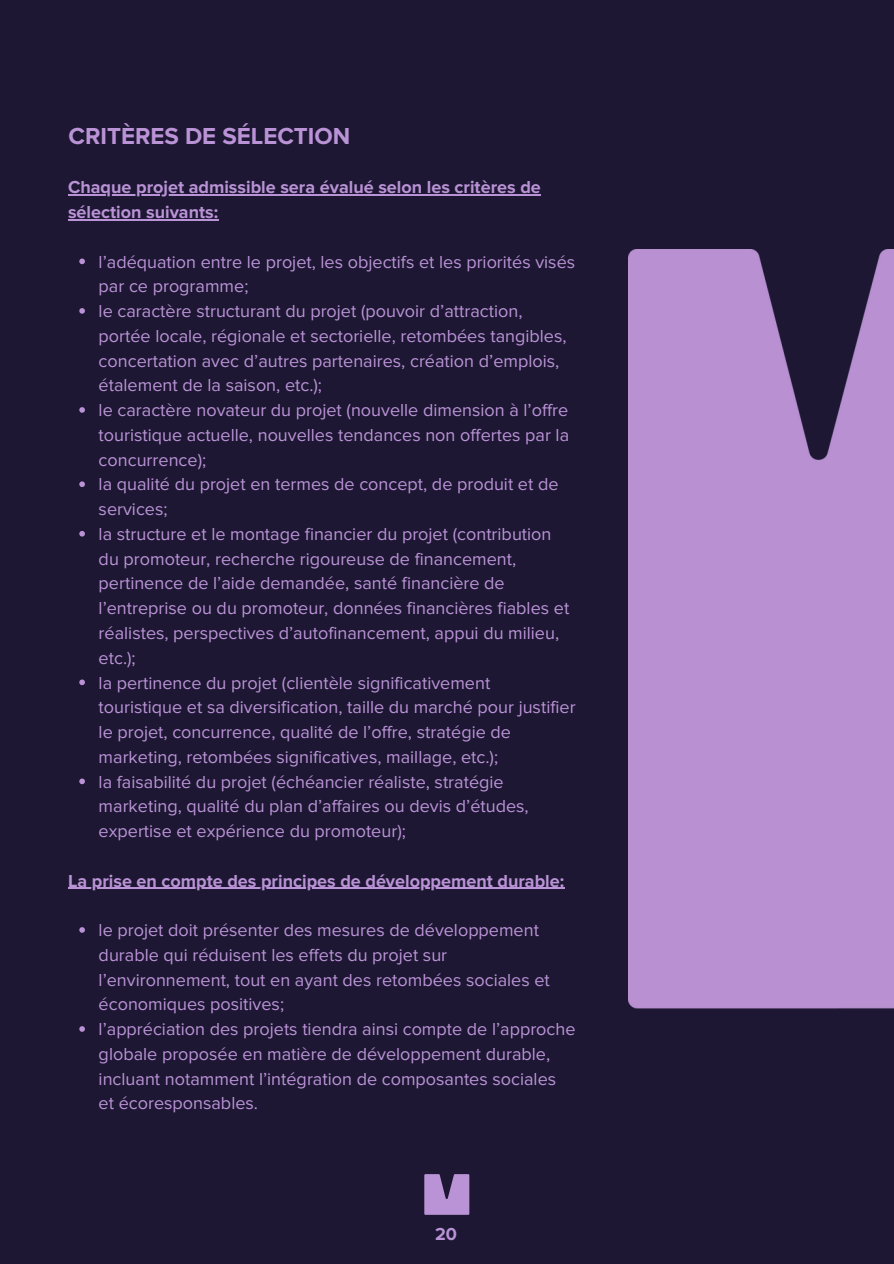
<style>
.page{position:relative;width:894px;height:1264px;background:#fff}
.page>*{position:absolute;margin:0;border:0;box-sizing:border-box;transform-origin:0 0}
.t1{font:700 24px "Proxima Nova";color:#ba93d6}
.t2{font:18px/24.8px "Proxima Nova";color:#ba93d6}
.t3{font:700 18px/24.8px "Proxima Nova";color:#ba93d6}
</style>
<div class="page">
<div style="left:0;top:0;width:893px;height:1263px;background:#1d1733"></div>
<img style="left:628px;top:249px;width:265px;height:760px">
<hr style="left:68px;top:194px;width:472px;height:1px;background:#ba93d6">
<hr style="left:68px;top:219px;width:150px;height:1px;background:#ba93d6">
<svg style="left:79px;top:258px;width:6px;height:6px"></svg>
<svg style="left:79px;top:308px;width:6px;height:6px"></svg>
<svg style="left:79px;top:407px;width:6px;height:6px"></svg>
<svg style="left:79px;top:481px;width:6px;height:6px"></svg>
<svg style="left:79px;top:531px;width:6px;height:5px"></svg>
<svg style="left:79px;top:679px;width:6px;height:6px"></svg>
<svg style="left:79px;top:778px;width:6px;height:6px"></svg>
<hr style="left:68px;top:887px;width:496px;height:1px;background:#ba93d6">
<svg style="left:79px;top:927px;width:6px;height:5px"></svg>
<svg style="left:79px;top:1026px;width:6px;height:5px"></svg>
<svg style="left:424px;top:1174px;width:45px;height:40px;background:#a683c1"></svg>
<p class="t1" style="left:69px;top:122px;width:283px">CRITÈRES DE SÉLECTION</p>
<p class="t3" style="left:68px;top:175px;width:474px">Chaque projet admissible sera évalué selon les critères de sélection suivants:</p>
<p class="t2" style="left:99px;top:249px;width:478px">l’adéquation entre le projet, les objectifs et les priorités visés par ce programme;</p>
<p class="t2" style="left:99px;top:299px;width:469px">le caractère structurant du projet (pouvoir d’attraction, portée locale, régionale et sectorielle, retombées tangibles, concertation avec d’autres partenaires, création d’emplois, étalement de la saison, etc.);</p>
<p class="t2" style="left:99px;top:398px;width:472px;text-align:justify">le caractère novateur du projet (nouvelle dimension à l’offre touristique actuelle, nouvelles tendances non offertes par la concurrence);</p>
<p class="t2" style="left:99px;top:472px;width:461px">la qualité du projet en termes de concept, de produit et de services;</p>
<p class="t2" style="left:99px;top:522px;width:472px">la structure et le montage financier du projet (contribution du promoteur, recherche rigoureuse de financement, pertinence de l’aide demandée, santé financière de l’entreprise ou du promoteur, données financières fiables et réalistes, perspectives d’autofinancement, appui du milieu, etc.);</p>
<p class="t2" style="left:99px;top:670px;width:478px">la pertinence du projet (clientèle significativement touristique et sa diversification, taille du marché pour justifier le projet, concurrence, qualité de l’offre, stratégie de marketing, retombées significatives, maillage, etc.);</p>
<p class="t2" style="left:99px;top:769px;width:431px">la faisabilité du projet (échéancier réaliste, stratégie marketing, qualité du plan d’affaires ou devis d’études, expertise et expérience du promoteur);</p>
<p class="t3" style="left:68px;top:868px;width:497px">La prise en compte des principes de développement durable:</p>
<p class="t2" style="left:99px;top:918px;width:452px">le projet doit présenter des mesures de développement durable qui réduisent les effets du projet sur l’environnement, tout en ayant des retombées sociales et économiques positives;</p>
<p class="t2" style="left:99px;top:1017px;width:478px">l’appréciation des projets tiendra ainsi compte de l’approche globale proposée en matière de développement durable, incluant notamment l’intégration de composantes sociales et écoresponsables.</p>
<p class="t3" style="left:435px;top:1221px;width:23px">20</p>
</div>
